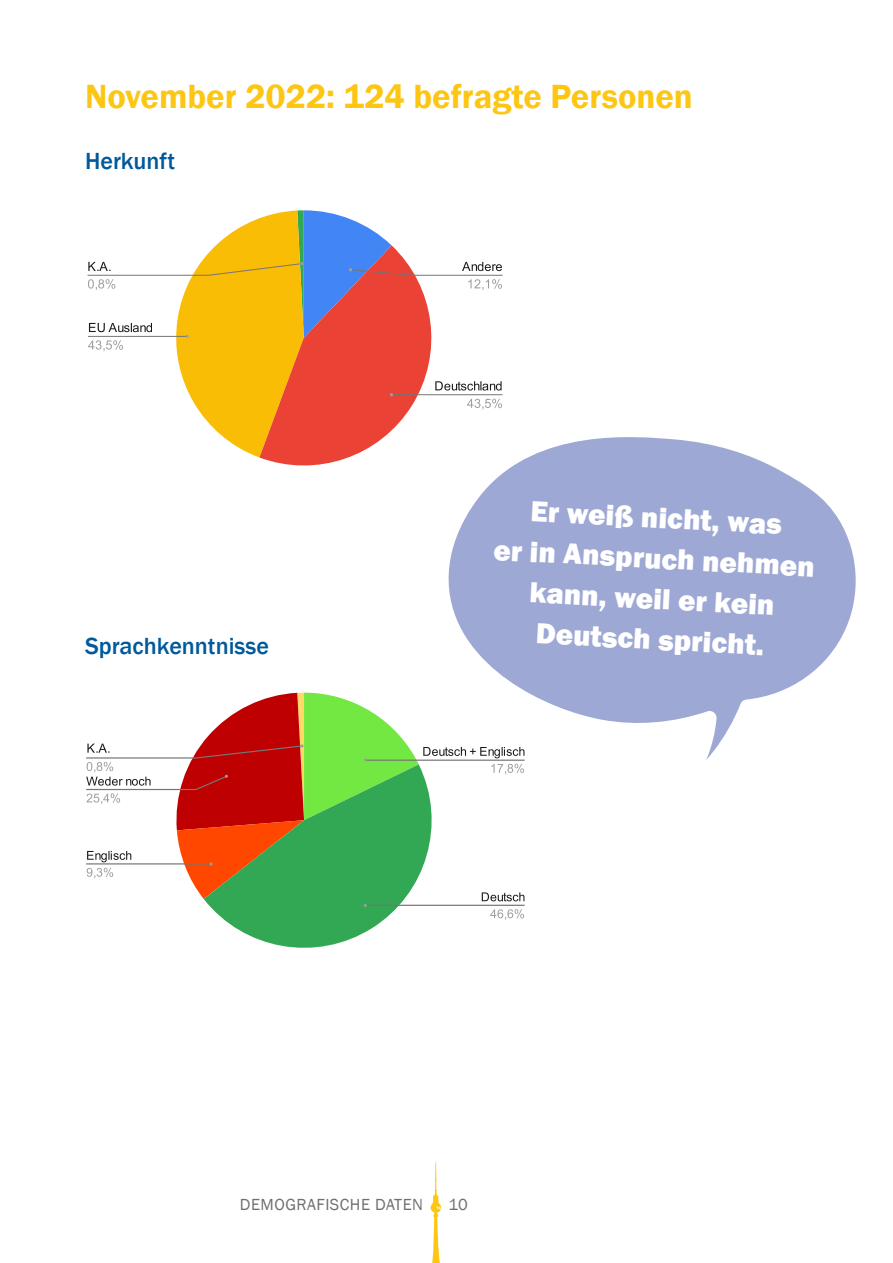
<style>
.page{position:relative;width:893px;height:1263px;background:#fff}
.page>*{position:absolute;margin:0;border:0;box-sizing:border-box;transform-origin:0 0}
.t1{font:600 34.5px "Franklin Gothic";color:#fdc612}
.t2{font:800 29.7px/40.5px "Franklin Gothic";color:#fff;text-align:center}
.t3{font:500 24px "Franklin Gothic";color:#00599a}
.t4{font:16.5px "Franklin Gothic";letter-spacing:.03em;color:#706f6f}
</style>
<div class="page">
<svg style="left:430px;top:1162px;width:11px;height:101px"></svg>
<svg style="left:448px;top:437px;width:408px;height:323px;fill:#9ea8d5"></svg>
<svg style="left:87px;top:210px;width:416px;height:268px"></svg>
<svg style="left:224px;top:920px;width:160px;height:28px;fill:#33a854"></svg>
<hr style="left:365px;top:759px;width:160px;height:2px;background:#757575">
<hr style="left:365px;top:905px;width:160px;height:1px;background:#757575">
<svg style="left:86px;top:693px;width:438px;height:227px"></svg>
<p class="t1" style="left:85px;top:75px;width:609px">November 2022: 124 befragte Personen</p>
<p class="t3" style="left:85px;top:146px;width:92px">Herkunft</p>
<p class="t3" style="left:85px;top:631px;width:185px">Sprachkenntnisse</p>
<p class="t2" style="left:497px;top:489px;width:323px;rotate:3deg">Er weiß nicht, was<br>er in Anspruch nehmen kann, weil er kein<br>Deutsch spricht.</p>
<p class="t4" style="left:240px;top:1194px;width:33px">DEMOG</p>
<p class="t4" style="left:297px;top:1194px;width:20px">RAFIS</p>
<p class="t4" style="left:340px;top:1194px;width:85px">CHE DATEN</p>
<p class="t4" style="left:449px;top:1194px;width:21px">10</p>
</div>
